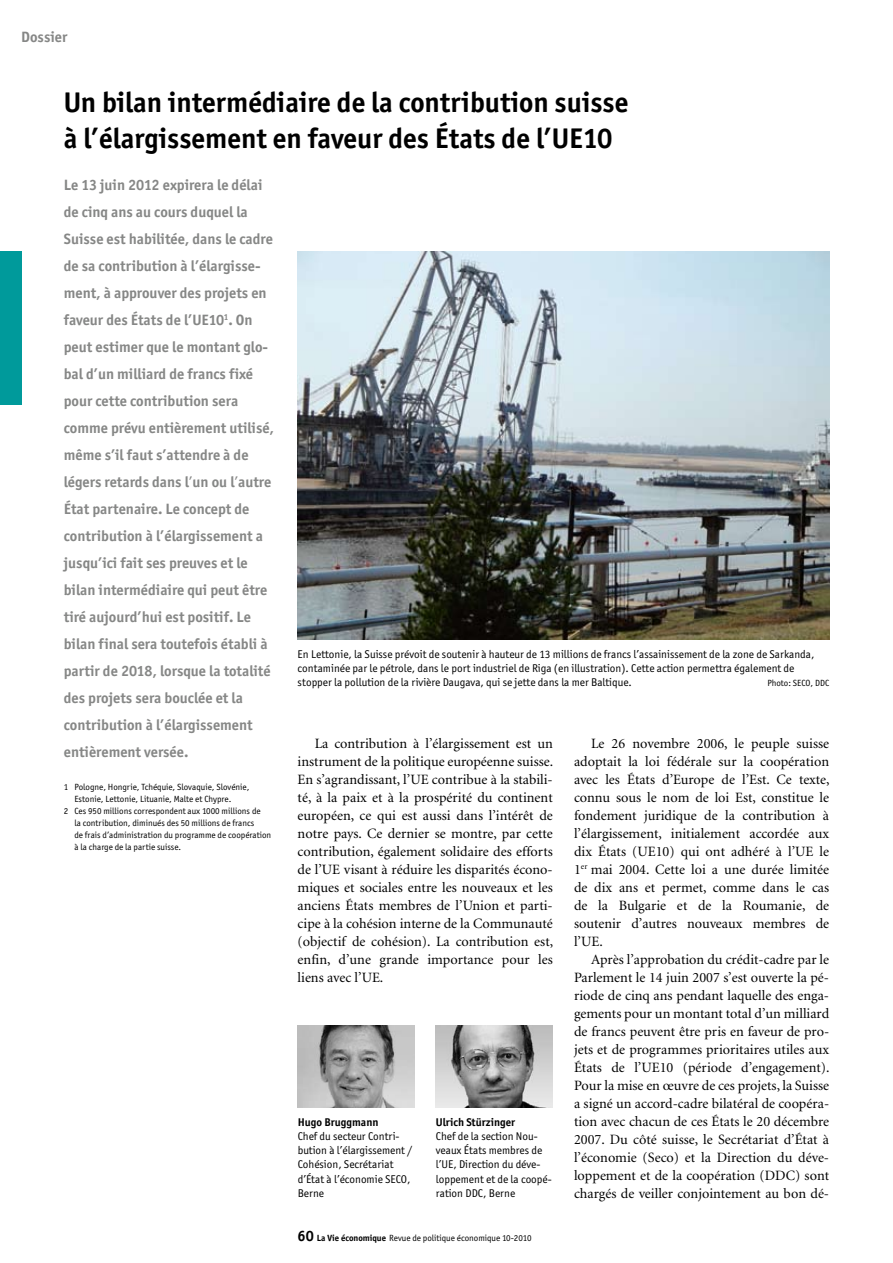
<style>
.page{position:relative;width:893px;height:1263px;background:#fff}
.page>*{position:absolute;margin:0;border:0;box-sizing:border-box;transform-origin:0 0}
.t1{font:700 28.5px/36px "Officina San ITC";color:#000}
.t2{font:700 15px/27px "Officina San ITC";color:#868786}
.t3{font:14.25px/18px "Minion";color:#000;text-align:justify}
.t4{font:11.25px/14.2px "Officina San ITC";color:#000}
.t5{font:700 11.25px "Officina San ITC";color:#000}
.t6{font:9px "Officina San ITC";color:#000}
.s1{font-weight:400}
.s2{font-weight:700;font-size:15px}
.s3{font-weight:700}
</style>
<div class="page">
<div style="left:0;top:252px;width:21px;height:153px;background:#009a9b"></div>
<img style="left:298px;top:251px;width:531px;height:388px">
<img style="left:436px;top:1026px;width:117px;height:82px">
<img style="left:298px;top:1026px;width:117px;height:82px">
<p class="t2" style="left:21px;top:23px;width:48px">Dossier</p>
<h1 class="t1" style="left:64px;top:84px;width:566px">Un bilan intermédiaire de la contribution suisse à l’élargissement en faveur des États de l’UE10</h1>
<p class="t2" style="left:64px;top:172px;width:212px">Le 13 juin 2012 expirera le délai de cinq ans au cours duquel la<br>Suisse est habilitée, dans le cadre de sa contribution à l’élargisse&shy;ment, à approuver des projets en faveur des États de l’UE10<sup>1</sup>. On peut estimer que le montant glo&shy;bal d’un milliard de francs fixé pour cette contribution sera comme prévu entièrement utilisé, même s’il faut s’attendre à de légers retards dans l<span class="s1">’</span>un ou l<span class="s1">’</span>autre<br>État partenaire. Le concept de contribution à l’élargissement a jusqu’ici fait ses preuves et le bilan intermédiaire qui peut être tiré aujourd’hui est positif. Le bilan final sera toutefois établi à partir de 2018, lorsque la totalité des projets sera bouclée et la contribution à l’élargissement entièrement versée.</p>
<p class="t6" style="left:64px;top:782px;width:187px">1 Pologne, Hongrie, Tchéquie, Slovaquie, Slovénie,</p>
<p class="t6" style="left:74px;top:794px;width:158px">Estonie, Lettonie, Lituanie, Malte et Chypre.</p>
<p class="t6" style="left:64px;top:806px;width:198px">2 Ces 950 millions correspondent aux 1000 millions de</p>
<p class="t6" style="left:74px;top:817px;width:181px">la contribution, diminués des 50 millions de francs</p>
<p class="t6" style="left:74px;top:829px;width:198px">de frais d’administration du programme de coopération</p>
<p class="t6" style="left:74px;top:841px;width:108px">à la charge de la partie suisse.</p>
<p class="t4" style="left:298px;top:647px;width:518px">En Lettonie, la Suisse prévoit de soutenir à hauteur de 13 millions de francs l’assainissement de la zone de Sarkanda, contaminée par le pétrole, dans le port industriel de Riga (en illustration). Cette action permettra également de stopper la pollution de la rivière Daugava, qui se jette dans la mer Baltique.</p>
<p class="t6" style="left:767px;top:678px;width:63px">Photo: SECO, DDC</p>
<p class="t3" style="left:298px;top:734px;width:257px;text-indent:17px">La contribution à l’élargissement est un instrument de la politique européenne suisse.<br>En s’agrandissant, l’UE contribue à la stabili&shy;té, à la paix et à la prospérité du continent européen, ce qui est aussi dans l’intérêt de notre pays. Ce dernier se montre, par cette contribution, également solidaire des efforts de l’UE visant à réduire les disparités écono&shy;miques et sociales entre les nouveaux et les anciens États membres de l’Union et parti&shy;cipe à la cohésion interne de la Communauté (objectif de cohésion). La contribution est, enfin, d’une grande importance pour les liens avec l’UE.</p>
<p class="t3" style="left:574px;top:734px;width:257px;text-indent:17px">Le 26 novembre 2006, le peuple suisse adoptait la loi fédérale sur la coopération avec les États d’Europe de l’Est. Ce texte, connu sous le nom de loi Est, constitue le fondement juridique de la contribution à l’élargissement, initialement accordée aux dix États (UE10) qui ont adhéré à l’UE le 1<sup>er</sup> mai 2004. Cette loi a une durée limitée de dix ans et permet, comme dans le cas de la Bulgarie et de la Roumanie, de soutenir d’autres nouveaux membres de l’UE.</p>
<p class="t3" style="left:574px;top:950px;width:257px;text-indent:17px">Après l’approbation du crédit-cadre par le Parlement le 14 juin 2007 s’est ouverte la pé&shy;riode de cinq ans pendant laquelle des enga&shy;gements pour un montant total d’un milliard de francs peuvent être pris en faveur de pro&shy;jets et de programmes prioritaires utiles aux États de l’UE10 (période d’engagement).<br>Pour la mise en œuvre de ces projets, la Suisse a signé un accord-cadre bilatéral de coopéra&shy;tion avec chacun de ces États le 20 décembre 2007. Du côté suisse, le Secrétariat d’État à l’économie (Seco) et la Direction du déve&shy;loppement et de la coopération (DDC) sont chargés de veiller conjointement au bon dé-</p>
<p class="t5" style="left:436px;top:1115px;width:81px">Ulrich Stürzinger</p>
<p class="t4" style="left:436px;top:1129px;width:117px">Chef de la section Nou&shy;veaux États membres de l’UE, Direction du déve&shy;loppement et de la coopé&shy;ration DDC, Berne</p>
<p class="t5" style="left:298px;top:1115px;width:82px">Hugo Bruggmann</p>
<p class="t4" style="left:298px;top:1129px;width:116px">Chef du secteur Contri&shy;bution à l’élargissement /<br>Cohésion, Secrétariat d’État à l’économie SECO,<br>Berne</p>
<p class="t6" style="left:298px;top:1232px;width:235px"><span class="s2">60</span> <span class="s3">La Vie économique</span> Revue de politique économique 10-2010</p>
</div>
